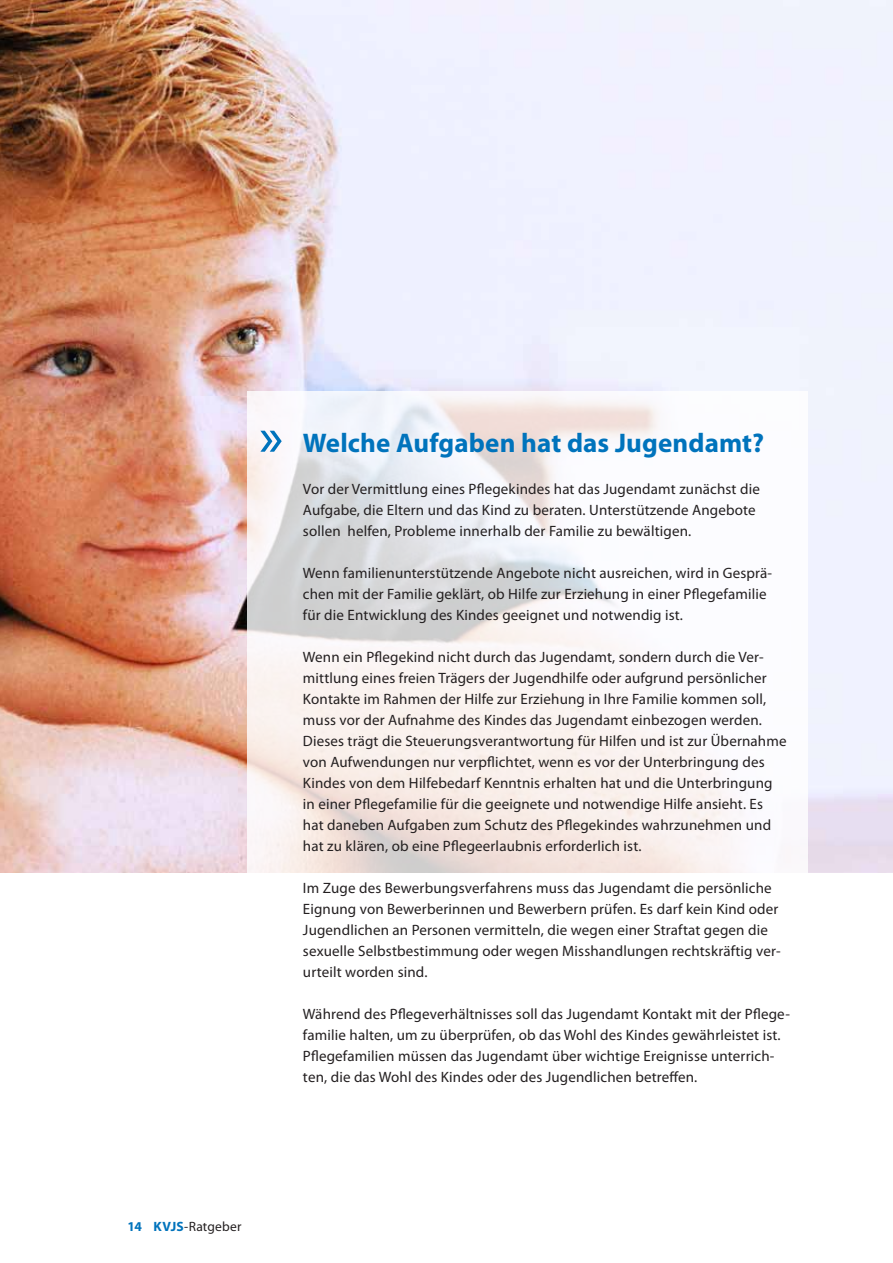
<style>
.page{position:relative;width:893px;height:1263px;background:#fff}
.page>*{position:absolute;margin:0;border:0;box-sizing:border-box;transform-origin:0 0}
.t1{font:700 27px "Myriad Pro";letter-spacing:.005em;color:#0073bc}
.t2{font:15px/21px "Myriad Pro";letter-spacing:.01em;color:#231f20}
.t3{font:13.5px "Myriad Pro";letter-spacing:.015em;color:#231f20}
.s1{font-weight:700;color:#0073bc}
</style>
<div class="page">
<img style="left:0;top:0;width:893px;height:872px">
<svg style="left:248px;top:392px;width:560px;height:481px"></svg>
<svg style="left:260px;top:431px;width:22px;height:21px"></svg>
<p class="t3" style="left:128px;top:1218px;width:116px"><span class="s1">14 KVJS</span>-Ratgeber</p>
<h1 class="t1" style="left:303px;top:426px;width:463px">Welche Aufgaben hat das Jugendamt?</h1>
<p class="t2" style="left:303px;top:479px;width:458px">Vor der Vermittlung eines Pflegekindes hat das Jugendamt zunächst die<br>Aufgabe, die Eltern und das Kind zu beraten. Unterstützende Angebote sollen helfen, Probleme innerhalb der Familie zu bewältigen.</p>
<p class="t2" style="left:303px;top:563px;width:471px">Wenn familienunterstützende Angebote nicht ausreichen, wird in Gesprä&shy;chen mit der Familie geklärt, ob Hilfe zur Erziehung in einer Pflegefamilie für die Entwicklung des Kindes geeignet und notwendig ist.</p>
<p class="t2" style="left:303px;top:647px;width:485px">Wenn ein Pflegekind nicht durch das Jugendamt, sondern durch die Ver&shy;mittlung eines freien Trägers der Jugendhilfe oder aufgrund persönlicher Kontakte im Rahmen der Hilfe zur Erziehung in Ihre Familie kommen soll, muss vor der Aufnahme des Kindes das Jugendamt einbezogen werden.<br>Dieses trägt die Steuerungsverantwortung für Hilfen und ist zur Übernahme von Aufwendungen nur verpflichtet, wenn es vor der Unterbringung des Kindes von dem Hilfebedarf Kenntnis erhalten hat und die Unterbringung in einer Pflegefamilie für die geeignete und notwendige Hilfe ansieht. Es hat daneben Aufgaben zum Schutz des Pflegekindes wahrzunehmen und hat zu klären, ob eine Pflegeerlaubnis erforderlich ist.</p>
<p class="t2" style="left:303px;top:878px;width:479px">Im Zuge des Bewerbungsverfahrens muss das Jugendamt die persönliche Eignung von Bewerberinnen und Bewerbern prüfen. Es darf kein Kind oder Jugendlichen an Personen vermitteln, die wegen einer Straftat gegen die sexuelle Selbstbestimmung oder wegen Misshandlungen rechtskräftig ver&shy;urteilt worden sind.</p>
<p class="t2" style="left:303px;top:1004px;width:488px">Während des Pflegeverhältnisses soll das Jugendamt Kontakt mit der Pflege&shy;familie halten, um zu überprüfen, ob das Wohl des Kindes gewährleistet ist.<br>Pflegefamilien müssen das Jugendamt über wichtige Ereignisse unterrich&shy;ten, die das Wohl des Kindes oder des Jugendlichen betreffen.</p>
</div>
